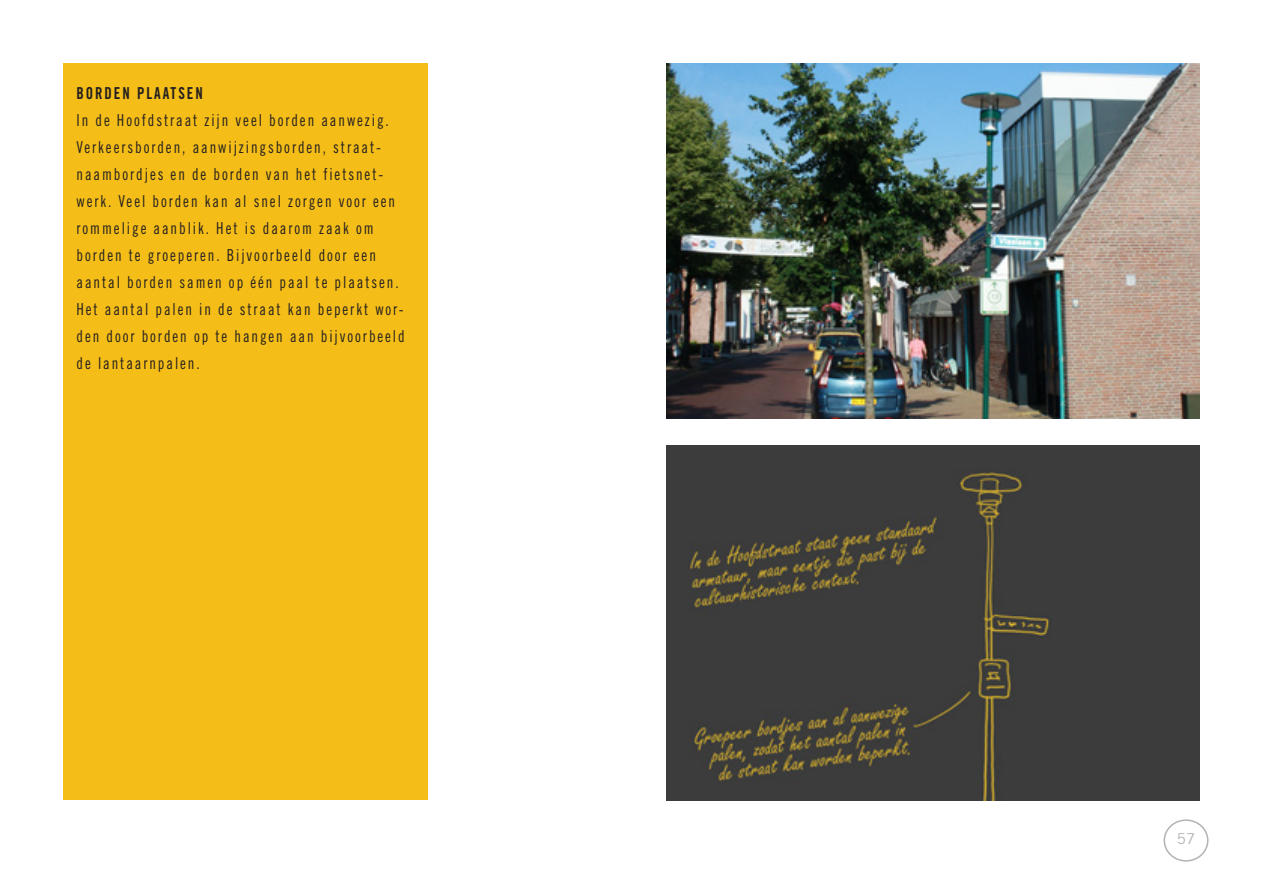
<style>
.page{position:relative;width:1263px;height:893px;background:#fff}
.page>*{position:absolute;margin:0;border:0;box-sizing:border-box;transform-origin:0 0}
.t1{font:16.5px/27px "Trade Gothic LT Std Cn 18";letter-spacing:.13em;color:#231f20;scale:.9 1}
.t2{font:16.5px "Trade Gothic LT Std Bd Cn 20";letter-spacing:.13em;color:#231f20;scale:.9 1}
.t3{font:15px "Trade Gothic LT Std";color:#b2b3b7}
</style>
<div class="page">
<div style="left:1163px;top:819px;width:45px;height:43px;border:2px solid #b2b3b7;border-radius:50%"></div>
<div style="left:64px;top:63px;width:364px;height:737px;background:#f4bd18"></div>
<img style="left:667px;top:445px;width:532px;height:355px">
<img style="left:667px;top:64px;width:532px;height:355px">
<p class="t2" style="left:77px;top:83px;width:142px">BORDEN PLAATSEN</p>
<p class="t1" style="left:77px;top:106px;width:366px">In de Hoofdstraat zijn veel borden aanwezig.<br>Verkeersborden, aanwijzingsborden, straat&shy;naambordjes en de borden van het fietsnet&shy;werk. Veel borden kan al snel zorgen voor een rommelige aanblik. Het is daarom zaak om borden te groeperen. Bijvoorbeeld door een aantal borden samen op één paal te plaatsen.<br>Het aantal palen in de straat kan beperkt wor&shy;den door borden op te hangen aan bijvoorbeeld de lantaarnpalen.</p>
<p class="t3" style="left:1177px;top:829px;width:20px">57</p>
</div>
